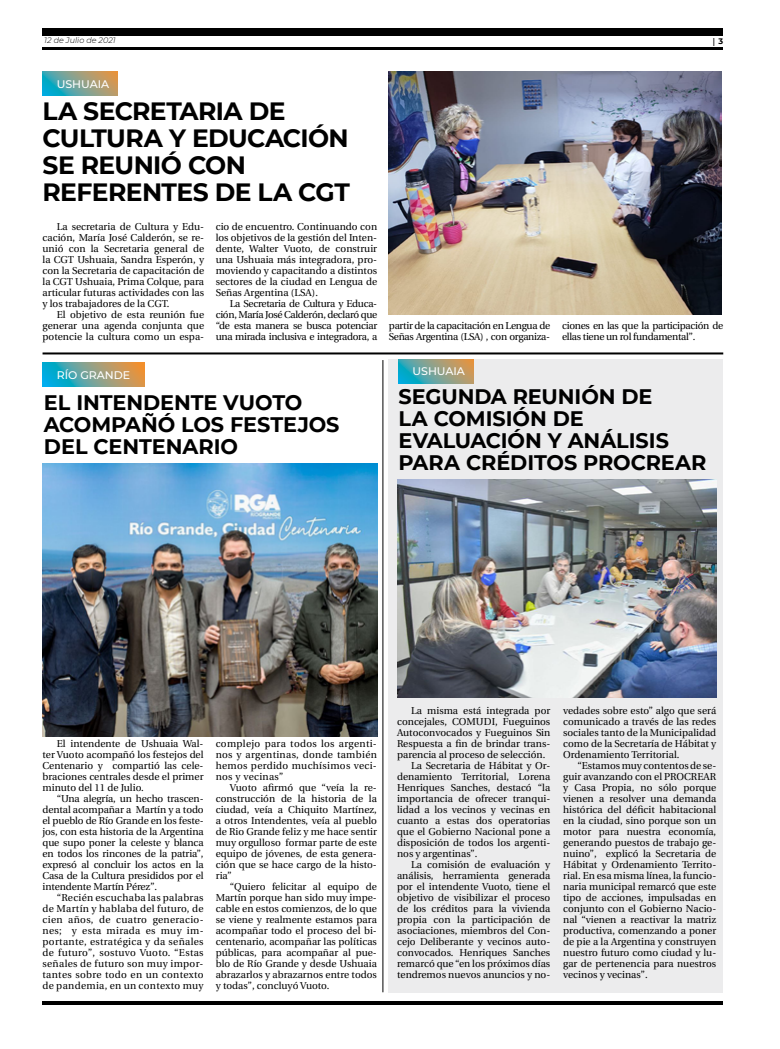
<style>
.page{position:relative;width:780px;height:1049px;background:#fff}
.page>*{position:absolute;margin:0;border:0;box-sizing:border-box;transform-origin:0 0}
.t1{font:700 25px/27px "Montserrat";letter-spacing:-.025em;color:#000}
.t2{font:700 21px/22px "Montserrat";letter-spacing:-.005em;color:#000}
.t3{font:500 11px "Montserrat";color:#fff}
.t4{font:10px/11px "Utopia";color:#000;text-align:justify}
.t5{font:10px/11px "Utopia";letter-spacing:-.03em;color:#000}
.t6{font:italic 300 8px "Montserrat";color:#000}
.t7{font:700 8px "Utopia";color:#000}
.s1{font-family:"Montserrat"}
</style>
<div class="page">
<hr style="left:43px;top:48px;width:680px;height:2px;background:#000">
<div style="left:43px;top:28px;width:680px;height:7px;background:#000"></div>
<hr style="left:43px;top:1001px;width:680px;height:4px;background:#000">
<div style="left:388px;top:359px;width:335px;height:633px;background:#ececed"></div>
<hr style="left:43px;top:352px;width:680px;height:2px;background:#000">
<svg style="left:398px;top:359px;width:75px;height:24px;background:#79a190"></svg>
<svg style="left:43px;top:72px;width:75px;height:24px;background:#7aa190"></svg>
<img style="left:389px;top:72px;width:332px;height:243px">
<hr style="left:382px;top:360px;width:1px;height:632px;background:#000">
<svg style="left:43px;top:363px;width:101px;height:24px;background:#77a08f"></svg>
<img style="left:43px;top:464px;width:334px;height:273px">
<img style="left:397px;top:479px;width:319px;height:218px">
<p class="t6" style="left:44px;top:35px;width:73px">12 de Julio de 2021</p>
<p class="t7" style="left:712px;top:37px;width:12px">| <span class="s1">3</span></p>
<p class="t3" style="left:57px;top:76px;width:54px">USHUAIA</p>
<h1 class="t1" style="left:43px;top:97px;width:309px">LA SECRETARIA DE<br>CULTURA Y EDUCACIÓN<br>SE REUNIÓ CON<br>REFERENTES DE LA CGT</h1>
<p class="t4" style="left:43px;top:221px;width:163px;text-indent:14px">La secretaria de Cultura y Edu&shy;cación, María José Calderón, se re&shy;unió con la Secretaria general de la CGT Ushuaia, Sandra Esperón, y con la Secretaria de capacitación de la CGT Ushuaia, Prima Colque, para articular futuras actividades con las y los trabajadores de la CGT.</p>
<p class="t4" style="left:43px;top:309px;width:163px;text-indent:14px">El objetivo de esta reunión fue generar una agenda conjunta que potencie la cultura como un espa-</p>
<p class="t3" style="left:57px;top:368px;width:75px">RÍO GRANDE</p>
<p class="t4" style="left:216px;top:221px;width:163px">cio de encuentro. Continuando con los objetivos de la gestión del Inten&shy;dente, Walter Vuoto, de construir una Ushuaia más integradora, pro&shy;moviendo y capacitando a distintos sectores de la ciudad en Lengua de Señas Argentina (LSA).</p>
<p class="t4" style="left:216px;top:298px;width:163px;text-indent:14px">La Secretaria de Cultura y Educa&shy;ción, María José Calderón, declaró que “de esta manera se busca potenciar una mirada inclusiva e integradora, a</p>
<p class="t5" style="left:389px;top:320px;width:163px">partir de la capacitación en Lengua de<br>Señas Argentina (LSA) , con organiza-</p>
<p class="t5" style="left:562px;top:320px;width:163px">ciones en las que la participación de ellas tiene un rol fundamental”.</p>
<p class="t3" style="left:412px;top:364px;width:54px">USHUAIA</p>
<h2 class="t2" style="left:44px;top:390px;width:297px">EL INTENDENTE VUOTO<br>ACOMPAÑÓ LOS FESTEJOS<br>DEL CENTENARIO</h2>
<h2 class="t2" style="left:398px;top:384px;width:309px">SEGUNDA REUNIÓN DE<br>LA COMISIÓN DE<br>EVALUACIÓN Y ANÁLISIS<br>PARA CRÉDITOS PROCREAR</h2>
<p class="t4" style="left:43px;top:738px;width:162px;text-indent:14px">El intendente de Ushuaia Wal&shy;ter Vuoto acompañó los festejos del Centenario y compartió las cele&shy;braciones centrales desde el primer minuto del 11 de Julio.</p>
<p class="t4" style="left:43px;top:793px;width:163px;text-indent:14px">“Una alegría, un hecho trascen&shy;dental acompañar a Martín y a todo el pueblo de Río Grande en los feste&shy;jos, con esta historia de la Argentina que supo poner la celeste y blanca en todos los rincones de la patria”, expresó al concluir los actos en la Casa de la Cultura presididos por el intendente Martín Pérez”.</p>
<p class="t4" style="left:43px;top:892px;width:163px;text-indent:14px">“Recién escuchaba las palabras de Martín y hablaba del futuro, de cien años, de cuatro generacio&shy;nes; y esta mirada es muy im&shy;portante, estratégica y da señales de futuro”, sostuvo Vuoto. “Estas señales de futuro son muy impor&shy;tantes sobre todo en un contexto de pandemia, en un contexto muy</p>
<p class="t4" style="left:216px;top:738px;width:163px">complejo para todos los argenti&shy;nos y argentinas, donde también hemos perdido muchísimos veci&shy;nos y vecinas”</p>
<p class="t4" style="left:216px;top:782px;width:163px;text-indent:14px">Vuoto afirmó que “veía la re&shy;construcción de la historia de la ciudad, veía a Chiquito Martínez, a otros Intendentes, veía al pueblo de Rio Grande feliz y me hace sentir muy orgulloso formar parte de este equipo de jóvenes, de esta genera&shy;ción que se hace cargo de la histo&shy;ria”</p>
<p class="t4" style="left:216px;top:881px;width:163px;text-indent:14px">“Quiero felicitar al equipo de Martín porque han sido muy impe&shy;cable en estos comienzos, de lo que se viene y realmente estamos para acompañar todo el proceso del bi&shy;centenario, acompañar las políticas públicas, para acompañar al pue&shy;blo de Río Grande y desde Ushuaia abrazarlos y abrazarnos entre todos y todas”, concluyó Vuoto.</p>
<p class="t4" style="left:411px;top:705px;width:140px">La misma está integrada por</p>
<p class="t4" style="left:397px;top:716px;width:155px">concejales, COMUDI, Fueguinos</p>
<p class="t4" style="left:397px;top:727px;width:155px">Autoconvocados y Fueguinos Sin</p>
<p class="t4" style="left:397px;top:738px;width:155px">Respuesta a fin de brindar trans-</p>
<p class="t4" style="left:397px;top:749px;width:150px">parencia al proceso de selección.</p>
<p class="t4" style="left:411px;top:760px;width:140px">La Secretaria de Hábitat y Or-</p>
<p class="t4" style="left:397px;top:771px;width:155px">denamiento Territorial, Lorena</p>
<p class="t4" style="left:397px;top:782px;width:155px">Henriques Sanches, destacó “la</p>
<p class="t4" style="left:397px;top:793px;width:155px">importancia de ofrecer tranqui-</p>
<p class="t4" style="left:397px;top:804px;width:155px">lidad a los vecinos y vecinas en</p>
<p class="t4" style="left:397px;top:815px;width:155px">cuanto a estas dos operatorias</p>
<p class="t4" style="left:397px;top:826px;width:155px">que el Gobierno Nacional pone a</p>
<p class="t4" style="left:397px;top:837px;width:155px">disposición de todos los argenti-</p>
<p class="t4" style="left:397px;top:848px;width:82px">nos y argentinas”.</p>
<p class="t4" style="left:411px;top:859px;width:140px">La comisión de evaluación y</p>
<p class="t4" style="left:397px;top:870px;width:155px">análisis, herramienta generada</p>
<p class="t4" style="left:397px;top:881px;width:155px">por el intendente Vuoto, tiene el</p>
<p class="t4" style="left:397px;top:892px;width:155px">objetivo de visibilizar el proceso</p>
<p class="t4" style="left:397px;top:903px;width:155px">de los créditos para la vivienda</p>
<p class="t4" style="left:397px;top:914px;width:155px">propia con la participación de</p>
<p class="t4" style="left:397px;top:925px;width:155px">asociaciones, miembros del Con-</p>
<p class="t4" style="left:397px;top:936px;width:155px">cejo Deliberante y vecinos auto-</p>
<p class="t4" style="left:397px;top:947px;width:155px">convocados. Henriques Sanches</p>
<p class="t4" style="left:397px;top:958px;width:155px">remarcó que “en los próximos días</p>
<p class="t4" style="left:397px;top:969px;width:155px">tendremos nuevos anuncios y no-</p>
<p class="t4" style="left:563px;top:705px;width:155px">vedades sobre esto” algo que será comunicado a través de las redes sociales tanto de la Municipalidad como de la Secretaría de Hábitat y Ordenamiento Territorial.</p>
<p class="t4" style="left:563px;top:760px;width:155px;text-indent:14px">“Estamos muy contentos de se&shy;guir avanzando con el PROCREAR y Casa Propia, no sólo porque vienen a resolver una demanda histórica del déficit habitacional en la ciudad, sino porque son un motor para nuestra economía, generando puestos de trabajo ge&shy;nuino”, explicó la Secretaria de Hábitat y Ordenamiento Territo&shy;rial. En esa misma línea, la funcio&shy;naria municipal remarcó que este tipo de acciones, impulsadas en conjunto con el Gobierno Nacio&shy;nal “vienen a reactivar la matriz productiva, comenzando a poner de pie a la Argentina y construyen nuestro futuro como ciudad y lu&shy;gar de pertenencia para nuestros vecinos y vecinas”.</p>
</div>
